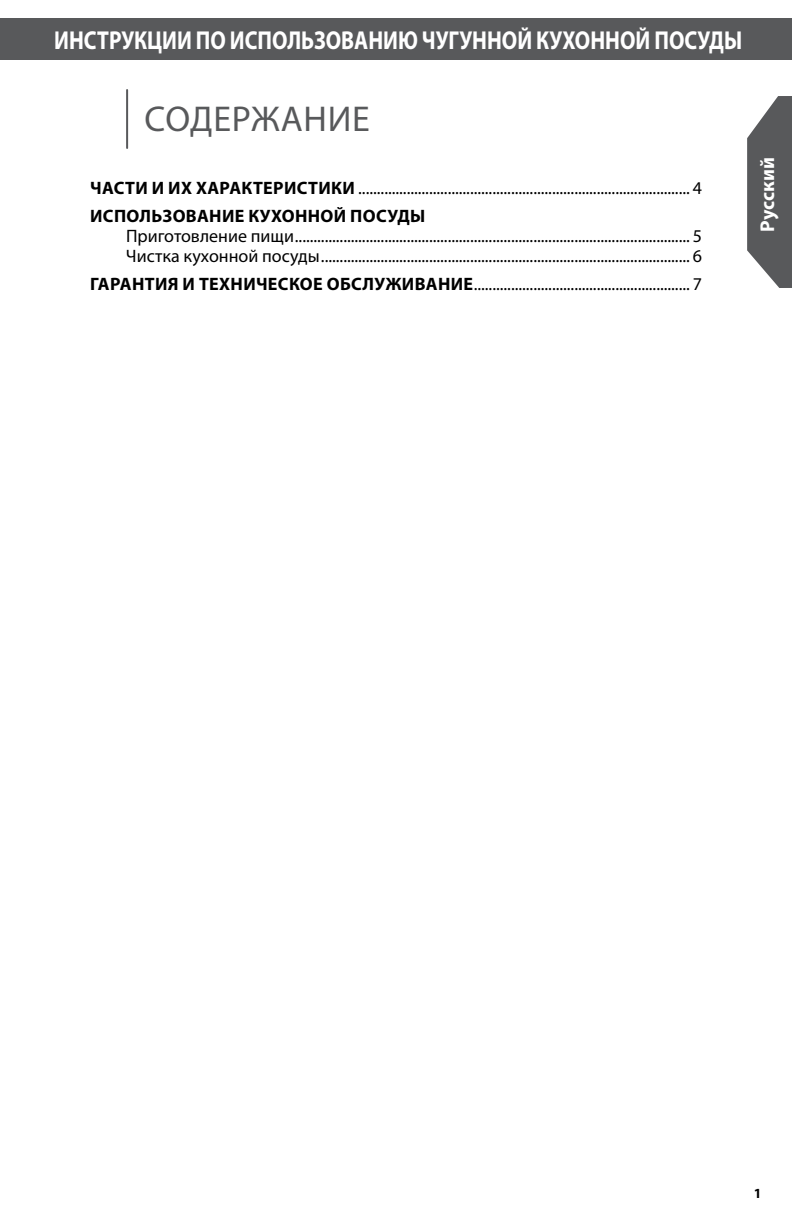
<style>
.page{position:relative;width:792px;height:1224px;background:#fff}
.page>*{position:absolute;margin:0;border:0;box-sizing:border-box;transform-origin:0 0}
.t1{font:36px "Myriad Pro";letter-spacing:.02em;color:#58595b}
.t2{font:700 26px "Myriad Pro";color:#fff;scale:.83 1}
.t3{font:700 20px "Myriad Pro";color:#fff}
.t4{font:18px/28px "Myriad Pro";color:#000}
.t5{font:700 18px "Myriad Pro";color:#000}
.t6{font:700 14px "Myriad Pro";color:#000}
.s1{font-weight:700}
</style>
<div class="page">
<svg style="left:747px;top:96px;width:45px;height:192px;background:#707173"></svg>
<div style="left:0;top:18px;width:792px;height:42px;background:#58595b"></div>
<hr style="left:126px;top:90px;width:2px;height:58px;background:#58595b">
<h2 class="t2" style="left:54px;top:23px;width:507px">ИНСТРУКЦИИ ПО ИСПОЛЬЗОВАНИЮ чугунно</h2>
<h2 class="t2" style="left:517px;top:23px;width:273px">й КУХОННОЙ ПОСУДЫ</h2>
<h1 class="t1" style="left:144px;top:97px;width:227px">Содержание</h1>
<p class="t4" style="left:90px;top:173px;width:613px"><span class="s1">ЧАСТИ И ИХ ХАРАКТЕРИСТИКИ</span> ......................................................................................... 4<br><span class="s1">Использование</span></p>
<p class="t5" style="left:248px;top:204px;width:13px">кухонно</p>
<p class="t5" style="left:334px;top:204px;width:30px">й посуды</p>
<p class="t4" style="left:126px;top:225px;width:577px;line-height:20px">Приготовление пищи.......................................................................................................... 5<br>Чистка кухонной посуды................................................................................................... 6</p>
<p class="t4" style="left:90px;top:269px;width:613px"><span class="s1">ГАРАНТИЯ И ТЕХНИЧЕСКОЕ ОБСЛУЖИВАНИЕ</span>.......................................................... 7</p>
<p class="t3" style="left:755px;top:232px;width:76px;rotate:-90deg">Русский</p>
<p class="t6" style="left:754px;top:1184px;width:9px">1</p>
</div>
